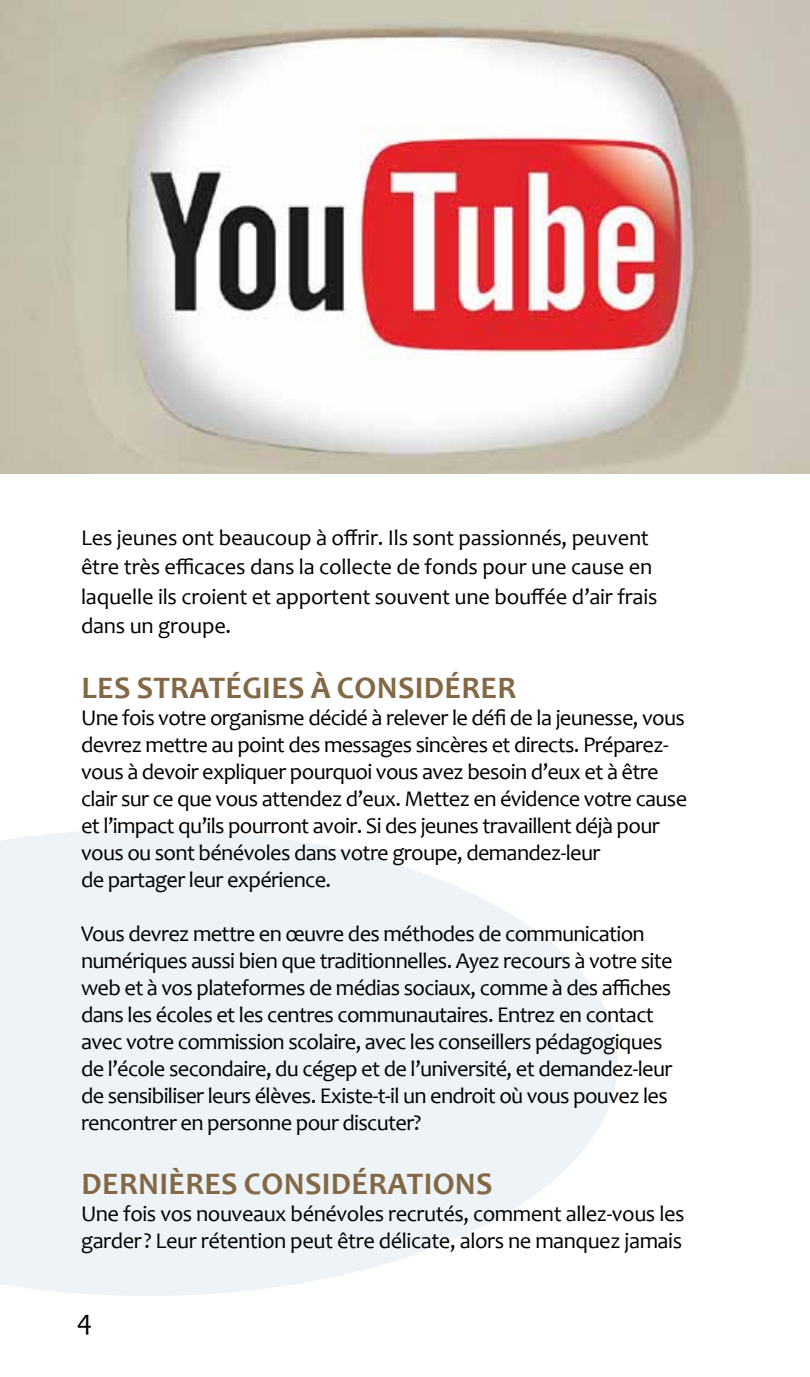
<style>
.page{position:relative;width:810px;height:1377px;background:#fff}
.page>*{position:absolute;margin:0;border:0;box-sizing:border-box;transform-origin:0 0}
.t1{font:700 31.5px "Candara";letter-spacing:.01em;color:#836845}
.t2{font:29.25px "Candara";color:#000}
.t3{font:22.5px/27px "Candara";letter-spacing:-.03em;color:#000}
.t4{font:22.5px/29.2px "Candara";letter-spacing:-.01em;color:#000}
</style>
<div class="page">
<svg style="left:0;top:829px;width:618px;height:467px;fill:#edf3f6"></svg>
<img style="left:0;top:0;width:810px;height:474px">
<p class="t4" style="left:81px;top:523px;width:578px">Les jeunes ont beaucoup à offrir. Ils sont passionnés, peuvent être très efficaces dans la collecte de fonds pour une cause en laquelle ils croient et apportent souvent une bouffée d’air frais dans un groupe.</p>
<h1 class="t1" style="left:82px;top:668px;width:436px">LES STRATÉGIES À CONSIDÉRER</h1>
<p class="t3" style="left:81px;top:704px;width:608px">Une fois votre organisme décidé à relever le défi de la jeunesse, vous devrez mettre au point des messages sincères et directs. Préparez&shy;vous à devoir expliquer pourquoi vous avez besoin d’eux et à être clair sur ce que vous attendez d’eux. Mettez en évidence votre cause et l’impact qu’ils pourront avoir. Si des jeunes travaillent déjà pour vous ou sont bénévoles dans votre groupe, demandez-leur<br>de partager leur expérience.</p>
<p class="t3" style="left:81px;top:920px;width:593px">Vous devrez mettre en œuvre des méthodes de communication numériques aussi bien que traditionnelles. Ayez recours à votre site web et à vos plateformes de médias sociaux, comme à des affiches dans les écoles et les centres communautaires. Entrez en contact avec votre commission scolaire, avec les conseillers pédagogiques de l’école secondaire, du cégep et de l’université, et demandez-leur de sensibiliser leurs élèves. Existe-t-il un endroit où vous pouvez les rencontrer en personne pour discuter?</p>
<h1 class="t1" style="left:82px;top:1164px;width:18px">DERNI</h1>
<h1 class="t1" style="left:168px;top:1164px;width:35px">ÈRES</h1>
<h1 class="t1" style="left:244px;top:1164px;width:250px">CONSIDÉRATIONS</h1>
<p class="t3" style="left:81px;top:1200px;width:605px">Une fois vos nouveaux bénévoles recrutés, comment allez-vous les garder? Leur rétention peut être délicate, alors ne manquez jamais</p>
<h2 class="t2" style="left:77px;top:1302px;width:17px">4</h2>
</div>
